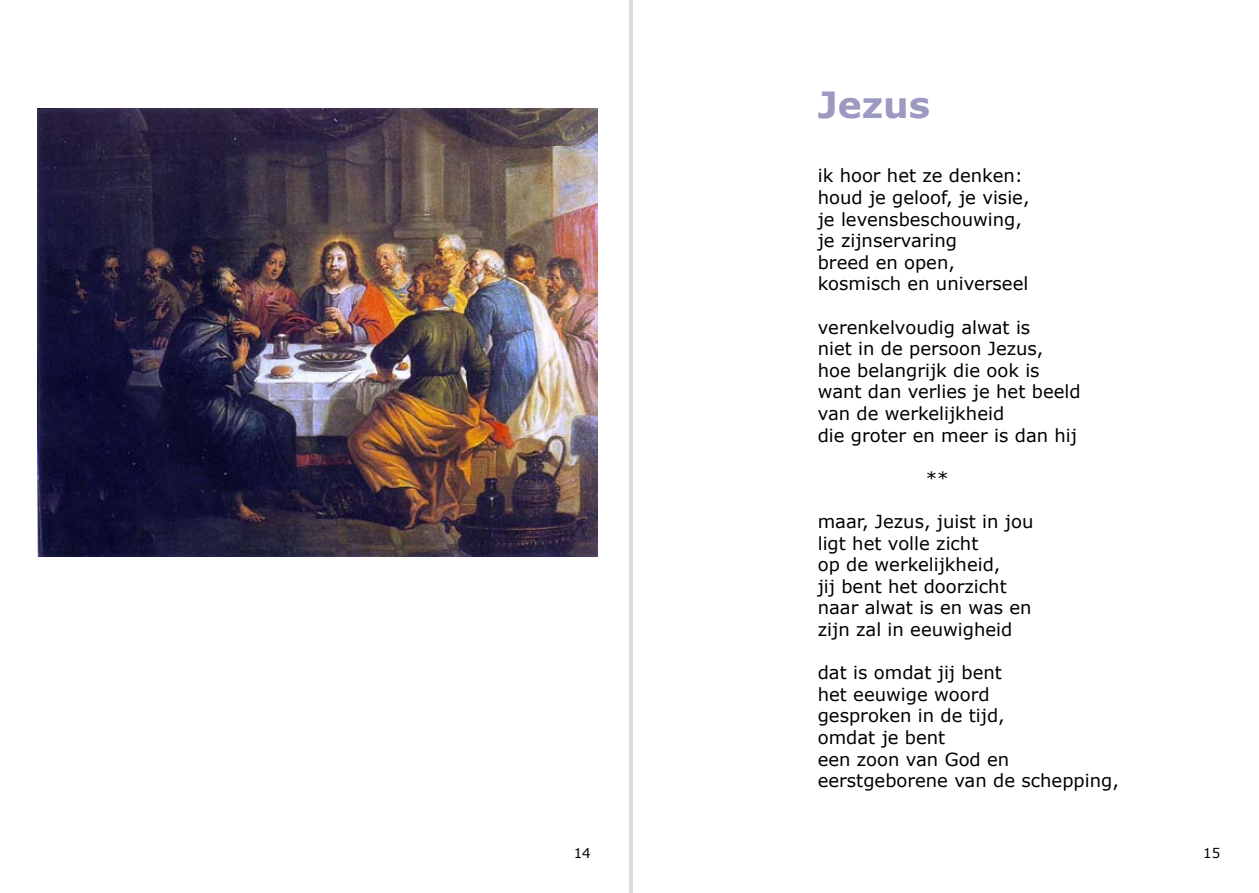
<style>
.page{position:relative;width:1259px;height:893px;background:#fff}
.page>*{position:absolute;margin:0;border:0;box-sizing:border-box;transform-origin:0 0}
.t1{font:700 36px "Verdana";color:#9c9ac1}
.t2{font:18px/21.6px "Verdana";color:#000}
.t3{font:13.5px "Verdana";color:#000}
</style>
<div class="page">
<img style="left:38px;top:108px;width:559px;height:448px">
<hr style="left:631px;top:0;width:1px;height:893px;background:#babcb7">
<hr style="left:629px;top:0;width:1px;height:893px;background:#babcb7">
<h1 class="t1" style="left:818px;top:82px;width:114px">Jezus</h1>
<p class="t2" style="left:818px;top:164px;width:213px">ik hoor het ze denken: houd je geloof, je visie, je levensbeschouwing, je zijnservaring<br>breed en open, kosmisch en universeel</p>
<p class="t2" style="left:818px;top:316px;width:264px">verenkelvoudig alwat is<br>niet in de persoon Jezus, hoe belangrijk die ook is want dan verlies je het beeld van de werkelijkheid<br>die groter en meer is dan hij</p>
<p class="t2" style="left:926px;top:467px;width:24px">**</p>
<p class="t2" style="left:818px;top:510px;width:217px">maar, Jezus, juist in jou ligt het volle zicht<br>op de werkelijkheid,<br>jij bent het doorzicht naar alwat is en was en zijn zal in eeuwigheid</p>
<p class="t2" style="left:818px;top:661px;width:303px">dat is omdat jij bent<br>het eeuwige woord<br>gesproken in de tijd,<br>omdat je bent<br>een zoon van God en eerstgeborene van de schepping,</p>
<p class="t3" style="left:574px;top:844px;width:19px">14</p>
<p class="t3" style="left:1203px;top:844px;width:19px">15</p>
</div>
